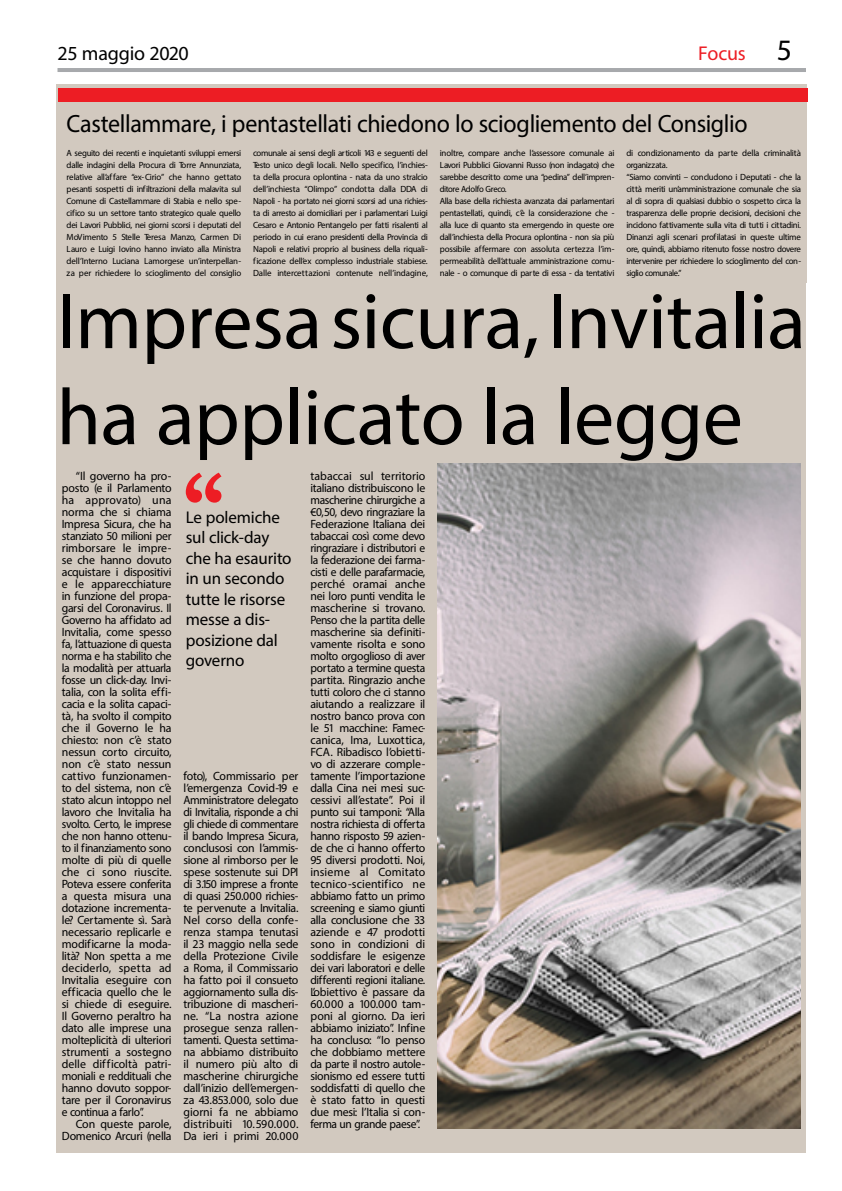
<style>
.page{position:relative;width:842px;height:1191px;background:#fff}
.page>*{position:absolute;margin:0;border:0;box-sizing:border-box;transform-origin:0 0}
.t1{font:80px/96px "Myriad Pro";letter-spacing:-.005em;color:#000}
.t2{font:29.7px "Myriad Pro";color:#000}
.t3{font:25px "Myriad Pro";letter-spacing:-.015em;color:#000;scale:.96 1}
.t4{font:20px "Myriad Pro";letter-spacing:-.015em;color:#000}
.t5{font:20px "Myriad Pro";letter-spacing:-.015em;color:#ed1d24}
.t6{font:17px/20.4px "Myriad Pro";letter-spacing:-.01em;color:#000}
.t7{font:12px/12px "Myriad Pro";letter-spacing:-.02em;color:#000;text-align:justify}
.t8{font:9px/12px "Myriad Pro";letter-spacing:-.03em;color:#000;text-align:justify}
</style>
<div class="page">
<div style="left:57px;top:84px;width:749px;height:1068px;background:#d2c9bf"></div>
<img style="left:437px;top:463px;width:363px;height:665px">
<hr style="left:57px;top:68px;width:749px;height:4px;background:#a7a9ac">
<div style="left:58px;top:88px;width:750px;height:13px;background:#ed1d24"></div>
<svg style="left:186px;top:472px;width:35px;height:30px"></svg>
<h3 class="t4" style="left:57px;top:41px;width:133px">25 maggio 2020</h3>
<h3 class="t5" style="left:698px;top:41px;width:49px">Focus</h3>
<h2 class="t2" style="left:777px;top:32px;width:17px">5</h2>
<h3 class="t3" style="left:67px;top:108px;width:711px">Castellammare, i pentastellati chiedono lo sciogliemento del Consiglio</h3>
<p class="t8" style="left:67px;top:147px;width:176px">A seguito dei recenti e inquietanti sviluppi emersi dalle indagini della Procura di Torre Annunziata, relative all’affare “ex-Cirio” che hanno gettato pesanti sospetti di infiltrazioni della malavita sul Comune di Castellammare di Stabia e nello spe&shy;cifico su un settore tanto strategico quale quello dei Lavori Pubblici, nei giorni scorsi i deputati del MoVimento 5 Stelle Teresa Manzo, Carmen Di Lauro e Luigi Iovino hanno inviato alla Ministra dell’Interno Luciana Lamorgese un’interpellan&shy;za per richiedere lo scioglimento del consiglio</p>
<p class="t8" style="left:253px;top:147px;width:176px">comunale ai sensi degli articoli 143 e seguenti del Testo unico degli locali. Nello specifico, l’inchies&shy;ta della procura oplontina - nata da uno stralcio dell’inchiesta “Olimpo” condotta dalla DDA di Napoli - ha portato nei giorni scorsi ad una richies&shy;ta di arresto ai domiciliari per i parlamentari Luigi Cesaro e Antonio Pentangelo per fatti risalenti al periodo in cui erano presidenti della Provincia di Napoli e relativi proprio al business della riquali&shy;ficazione dell’ex complesso industriale stabiese.<br>Dalle intercettazioni contenute nell’indagine,</p>
<p class="t8" style="left:440px;top:147px;width:176px;text-align:left">inoltre, compare anche l’assessore comunale ai Lavori Pubblici Giovanni Russo (non indagato) che sarebbe descritto come una “pedina” dell’impren&shy;ditore Adolfo Greco.<br>Alla base della richiesta avanzata dai parlamentari pentastellati, quindi, c’è la considerazione che - alla luce di quanto sta emergendo in queste ore dall’inchiesta della Procura oplontina - non sia più possibile affermare con assoluta certezza l’im&shy;permeabilità dell’attuale amministrazione comu&shy;nale - o comunque di parte di essa - da tentativi</p>
<p class="t8" style="left:626px;top:147px;width:176px;text-align:left">di condizionamento da parte della criminalità organizzata.<br>“Siamo convinti – concludono i Deputati - che la città meriti un’amministrazione comunale che sia al di sopra di qualsiasi dubbio o sospetto circa la trasparenza delle proprie decisioni, decisioni che incidono fattivamente sulla vita di tutti i cittadini.<br>Dinanzi agli scenari profilatasi in queste ultime ore, quindi, abbiamo ritenuto fosse nostro dovere intervenire per richiedere lo scioglimento del con&shy;siglio comunale.”</p>
<h1 class="t1" style="left:57px;top:272px;width:751px">Impresa sicura, Invitalia ha applicato la legge</h1>
<p class="t7" style="left:62px;top:470px;width:111px;text-indent:14px">“Il governo ha pro&shy;posto (e il Parlamento ha approvato) una norma che si chiama Impresa Sicura, che ha stanziato 50 milioni per rimborsare le impre&shy;se che hanno dovuto acquistare i dispositivi e le apparecchiature in funzione del propa&shy;garsi del Coronavirus. Il Governo ha affidato ad Invitalia, come spesso fa, l’attuazione di questa norma e ha stabilito che la modalità per attuarla fosse un click-day. Invi&shy;talia, con la solita effi&shy;cacia e la solita capaci&shy;tà, ha svolto il compito che il Governo le ha chiesto: non c’è stato nessun corto circuito, non c’è stato nessun cattivo funzionamen&shy;to del sistema, non c’è stato alcun intoppo nel lavoro che Invitalia ha svolto. Certo, le imprese che non hanno ottenu&shy;to il finanziamento sono molte di più di quelle che ci sono riuscite.<br>Poteva essere conferita a questa misura una dotazione incrementa&shy;le? Certamente sì. Sarà necessario replicarle e modificarne la moda&shy;lità? Non spetta a me deciderlo, spetta ad Invitalia eseguire con efficacia quello che le si chiede di eseguire.<br>Il Governo peraltro ha dato alle imprese una molteplicità di ulteriori strumenti a sostegno delle difficoltà patri&shy;moniali e reddituali che hanno dovuto soppor&shy;tare per il Coronavirus e continua a farlo”.</p>
<p class="t7" style="left:62px;top:1118px;width:111px;text-align:right">Con queste parole,<br>Domenico Arcuri (nella</p>
<h3 class="t6" style="left:186px;top:507px;width:107px">Le polemiche sul click-day che ha esaurito in un secondo tutte le risorse messe a dis&shy;posizione dal governo</h3>
<p class="t7" style="left:184px;top:770px;width:116px">foto), Commissario per l’emergenza Covid-19 e Amministratore delegato di Invitalia, risponde a chi gli chiede di commentare il bando Impresa Sicura, conclusosi con l’ammis&shy;sione al rimborso per le spese sostenute sui DPI di 3.150 imprese a fronte di quasi 250.000 richies&shy;te pervenute a Invitalia.<br>Nel corso della confe&shy;renza stampa tenutasi il 23 maggio nella sede della Protezione Civile a Roma, il Commissario ha fatto poi il consueto aggiornamento sulla dis&shy;tribuzione di mascheri&shy;ne. “La nostra azione prosegue senza rallen&shy;tamenti. Questa settima&shy;na abbiamo distribuito il numero più alto di mascherine chirurgiche dall’inizio dell’emergen&shy;za 43.853.000, solo due giorni fa ne abbiamo distribuiti 10.590.000.<br>Da ieri i primi 20.000</p>
<p class="t7" style="left:310px;top:470px;width:116px">tabaccai sul territorio italiano distribuiscono le mascherine chirurgiche a €0,50, devo ringraziare la Federazione Italiana dei tabaccai così come devo ringraziare i distributori e la federazione dei farma&shy;cisti e delle parafarmacie, perché oramai anche nei loro punti vendita le mascherine si trovano.<br>Penso che la partita delle mascherine sia definiti&shy;vamente risolta e sono molto orgoglioso di aver portato a termine questa partita. Ringrazio anche tutti coloro che ci stanno aiutando a realizzare il nostro banco prova con le 51 macchine: Famec&shy;canica, Ima, Luxottica, FCA. Ribadisco l’obietti&shy;vo di azzerare comple&shy;tamente l’importazione dalla Cina nei mesi suc&shy;cessivi all’estate”. Poi il punto sui tamponi: “Alla nostra richiesta di offerta hanno risposto 59 azien&shy;de che ci hanno offerto 95 diversi prodotti. Noi, insieme al Comitato tecnico-scientifico ne abbiamo fatto un primo screening e siamo giunti alla conclusione che 33 aziende e 47 prodotti sono in condizioni di soddisfare le esigenze dei vari laboratori e delle differenti regioni italiane.<br>L’obiettivo è passare da 60.000 a 100.000 tam&shy;poni al giorno. Da ieri abbiamo iniziato”. Infine ha concluso: “Io penso che dobbiamo mettere da parte il nostro autole&shy;sionismo ed essere tutti soddisfatti di quello che è stato fatto in questi due mesi: l’Italia si con&shy;ferma un grande paese”.</p>
</div>
